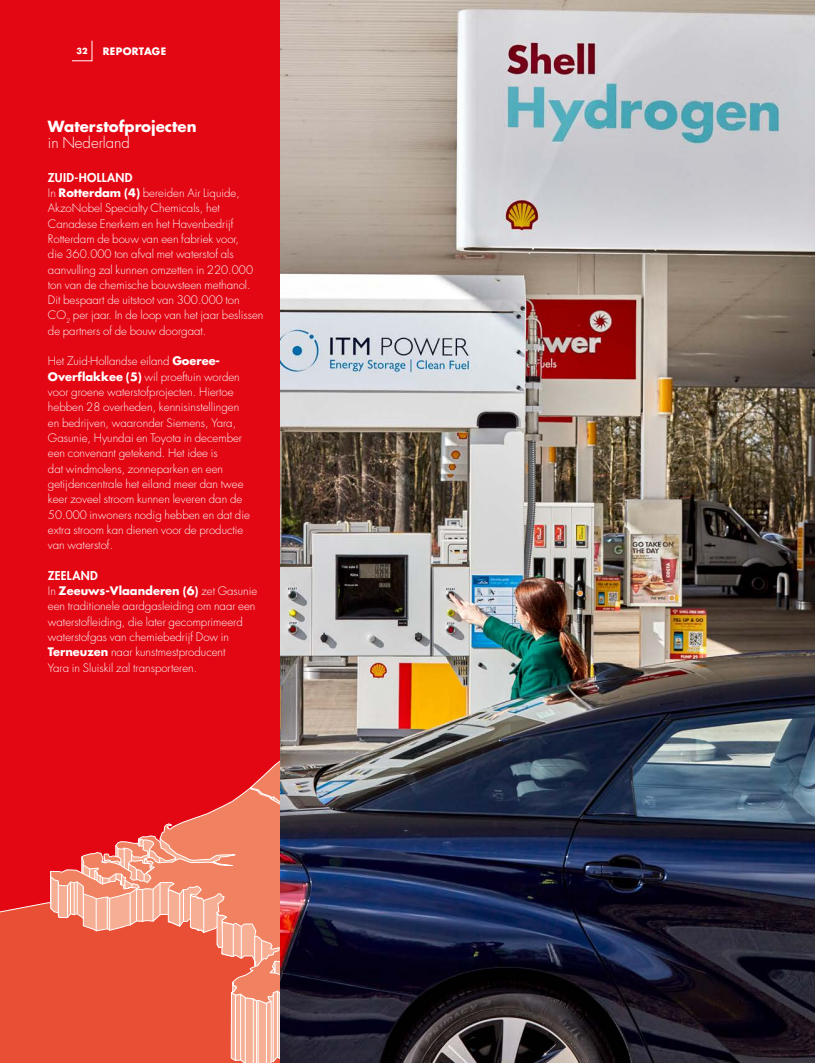
<style>
.page{position:relative;width:815px;height:1063px;background:#fff}
.page>*{position:absolute;margin:0;border:0;box-sizing:border-box;transform-origin:0 0}
.t1{font:700 15px "Futura Std";color:#fff}
.t2{font:300 15px "Futura Std";color:#fff}
.t3{font:800 11.88px "Futura Std";letter-spacing:.025em;color:#fff}
.t4{font:300 11.38px/15.4px "Futura Std";color:#fff}
.t5{font:700 10px "Futura Std";letter-spacing:.035em;color:#fff}
.t6{font:700 8.12px "Futura Std";color:#fff}
.s1{font-weight:700}
</style>
<div class="page">
<img style="left:280px;top:0;width:535px;height:1063px">
<div style="left:0;top:0;width:280px;height:1063px;background:#e30613"></div>
<div style="left:0;top:902px;width:190px;height:161px;background:#e94f35"></div>
<svg style="left:50px;top:819px;width:140px;height:186px"></svg>
<svg style="left:81px;top:835px;width:100px;height:92px;background:#f29884"></svg>
<svg style="left:190px;top:744px;width:91px;height:319px"></svg>
<svg style="left:71px;top:40px;width:22px;height:21px"></svg>
<p class="t6" style="left:77px;top:46px;width:13px">32</p>
<p class="t5" style="left:103px;top:45px;width:65px">REPORTAGE</p>
<h1 class="t1" style="left:48px;top:117px;width:150px">Waterstofprojecten</h1>
<h1 class="t2" style="left:48px;top:133px;width:84px">in Nederland</h1>
<p class="t3" style="left:48px;top:170px;width:86px">ZUID-HOLLAND</p>
<p class="t4" style="left:48px;top:185px;width:217px">In <span class="s1">Rotterdam (4)</span> bereiden Air Liquide, AkzoNobel Specialty Chemicals, het Canadese Enerkem en het Havenbedrijf Rotterdam de bouw van een fabriek voor,<br>die 360.000 ton afval met waterstof als aanvulling zal kunnen omzetten in 220.000 ton van de chemische bouwsteen methanol.<br>Dit bespaart de uitstoot van 300.000 ton CO<sub>2</sub> per jaar. In de loop van het jaar beslissen de partners of de bouw doorgaat.</p>
<p class="t4" style="left:48px;top:354px;width:203px">Het Zuid-Hollandse eiland <span class="s1">Goeree-Overflakkee (5)</span> wil proeftuin worden voor groene waterstofprojecten. Hiertoe hebben 28 overheden, kennisinstellingen en bedrijven, waaronder Siemens, Yara, Gasunie, Hyundai en Toyota in december een convenant getekend. Het idee is<br>dat windmolens, zonneparken en een getijdencentrale het eiland meer dan twee keer zoveel stroom kunnen leveren dan de 50.000 inwoners nodig hebben en dat die extra stroom kan dienen voor de productie van waterstof.</p>
<p class="t3" style="left:48px;top:568px;width:51px">ZEELAND</p>
<p class="t4" style="left:48px;top:584px;width:211px">In <span class="s1">Zeeuws-Vlaanderen (6)</span> zet Gasunie een traditionele aardgasleiding om naar een waterstofleiding, die later gecomprimeerd waterstofgas van chemiebedrijf Dow in <span class="s1">Terneuzen</span> naar kunstmestproducent<br>Yara in Sluiskil zal transporteren.</p>
</div>
